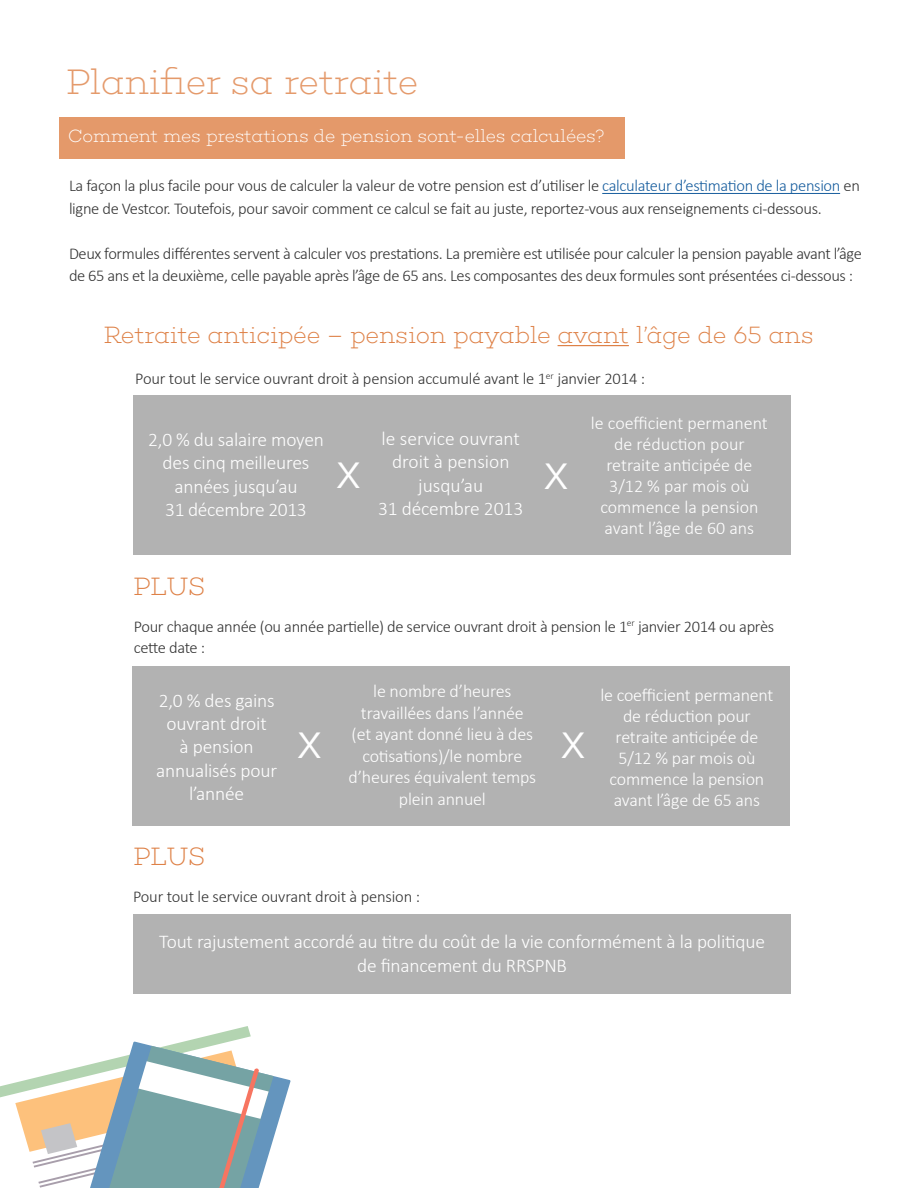
<style>
.page{position:relative;width:918px;height:1188px;background:#fff}
.page>*{position:absolute;margin:0;border:0;box-sizing:border-box;transform-origin:0 0}
.t1{font:300 49.5px "Helvetica";color:#fff}
.t2{font:200 36px "Choplin";letter-spacing:-.02em;color:#de8147}
.t3{font:200 25.5px "Choplin";letter-spacing:-.01em;color:#de8147}
.t4{font:200 24px "Choplin";letter-spacing:-.025em;color:#de8147}
.t5{font:300 19.5px/23.4px "Calibri";letter-spacing:-.01em;color:#fff;text-align:center}
.t6{font:300 18px/21px "Calibri";letter-spacing:-.01em;color:#fff;text-align:center}
.t7{font:200 18px "Choplin";letter-spacing:-.025em;color:#fff}
.t8{font:300 16.5px/22.5px "Calibri";letter-spacing:-.02em;color:#333}
.s1{color:#175d9e}
</style>
<div class="page">
<div style="left:60px;top:117px;width:565px;height:42px;background:#e4996a"></div>
<hr style="left:602px;top:193px;width:238px;height:1px;background:#175d9e">
<div style="left:134px;top:396px;width:657px;height:159px;background:#b2b2b2"></div>
<hr style="left:558px;top:345px;width:71px;height:1px;background:#de8147">
<div style="left:132px;top:666px;width:657px;height:159px;background:#b2b2b2"></div>
<svg style="left:0;top:1026px;width:291px;height:162px"></svg>
<div style="left:133px;top:915px;width:657px;height:79px;background:#b2b2b2"></div>
<h2 class="t2" style="left:65px;top:62px;width:355px">Planifier sa retraite</h2>
<p class="t7" style="left:68px;top:126px;width:538px">Comment mes prestations de pension sont-elles calculées?</p>
<p class="t8" style="left:69px;top:174px;width:792px">La façon la plus facile pour vous de calculer la valeur de votre pension est d’utiliser le <span class="s1">calculateur d’estimation de la pension</span> en ligne de Vestcor. Toutefois, pour savoir comment ce calcul se fait au juste, reportez-vous aux renseignements ci-dessous.</p>
<p class="t8" style="left:69px;top:242px;width:794px">Deux formules différentes servent à calculer vos prestations. La première est utilisée pour calculer la pension payable avant l’âge de 65 ans et la deuxième, celle payable après l’âge de 65 ans. Les composantes des deux formules sont présentées ci-dessous :</p>
<p class="t4" style="left:103px;top:321px;width:712px">Retraite anticipée – pension payable avant l’âge de 65 ans</p>
<p class="t8" style="left:135px;top:367px;width:511px">Pour tout le service ouvrant droit à pension accumulé avant le 1<sup>er</sup> janvier 2014 :</p>
<p class="t5" style="left:148px;top:428px;width:177px">2,0 % du salaire moyen des cinq meilleures années jusqu’au<br>31 décembre 2013</p>
<p class="t5" style="left:378px;top:427px;width:147px">le service ouvrant droit à pension jusqu’au<br>31 décembre 2013</p>
<p class="t1" style="left:336px;top:440px;width:26px">x</p>
<p class="t1" style="left:544px;top:441px;width:26px">x</p>
<p class="t3" style="left:133px;top:572px;width:74px">PLUS</p>
<p class="t6" style="left:591px;top:412px;width:178px">le coefficient permanent de réduction pour retraite anticipée de<br>3/12 % par mois où commence la pension avant l’âge de 60 ans</p>
<p class="t8" style="left:134px;top:616px;width:642px;line-height:21px">Pour chaque année (ou année partielle) de service ouvrant droit à pension le 1<sup>er</sup> janvier 2014 ou après cette date :</p>
<p class="t5" style="left:156px;top:688px;width:122px">2,0 % des gains ouvrant droit<br>à pension annualisés pour l’année</p>
<p class="t6" style="left:349px;top:680px;width:189px;line-height:21.6px">le nombre d’heures travaillées dans l’année<br>(et ayant donné lieu à des cotisations)/le nombre d’heures équivalent temps plein annuel</p>
<p class="t6" style="left:600px;top:685px;width:175px">le coefficient permanent de réduction pour retraite anticipée de<br>5/12 % par mois où commence la pension avant l’âge de 65 ans</p>
<p class="t1" style="left:297px;top:711px;width:26px">x</p>
<p class="t1" style="left:561px;top:711px;width:26px">x</p>
<p class="t3" style="left:133px;top:842px;width:74px">PLUS</p>
<p class="t8" style="left:133px;top:886px;width:289px">Pour tout le service ouvrant droit à pension :</p>
<p class="t5" style="left:159px;top:930px;width:607px">Tout rajustement accordé au titre du coût de la vie conformément à la politique de financement du RRSPNB</p>
</div>
